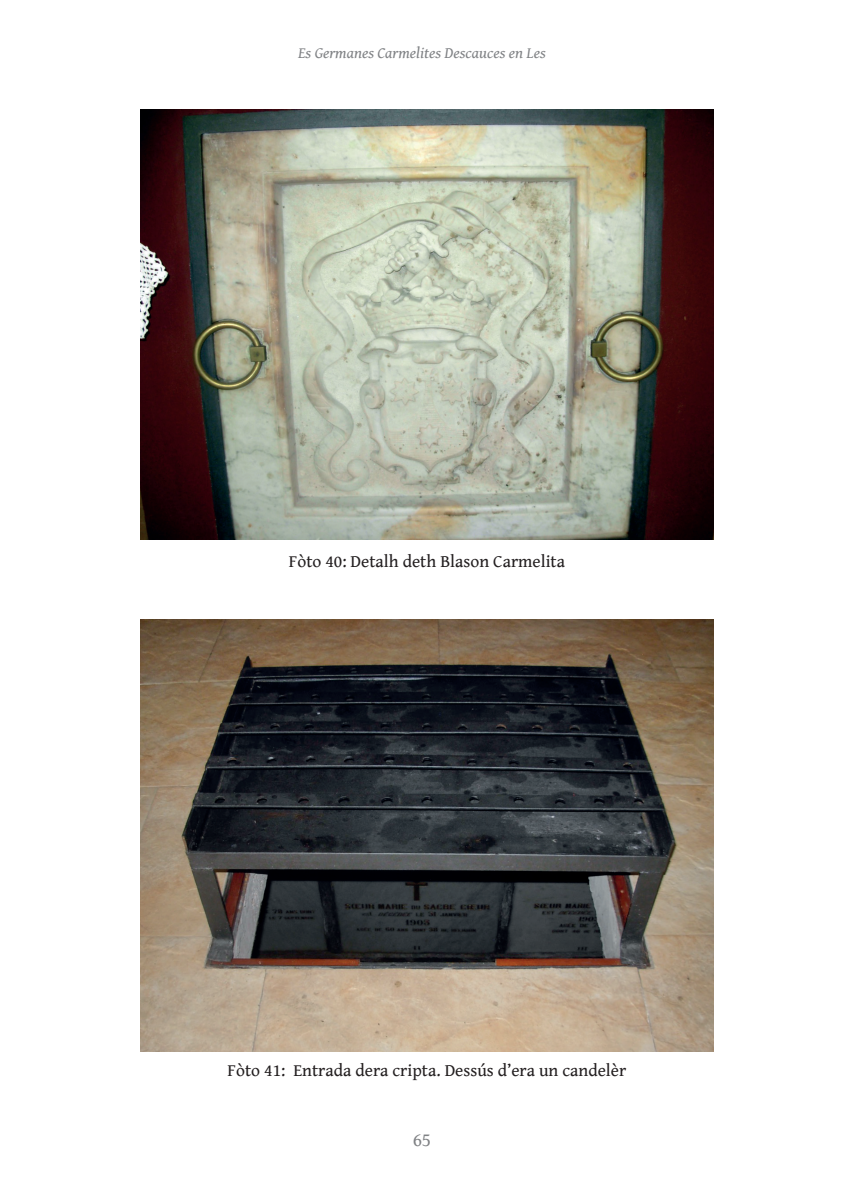
<style>
.page{position:relative;width:844px;height:1191px;background:#fff}
.page>*{position:absolute;margin:0;border:0;box-sizing:border-box;transform-origin:0 0}
.t1{font:19.25px "Gentium Book Basic";color:#808285}
.t2{font:17.5px "Gentium Book Basic";color:#231f20}
.t3{font:italic 15.75px "Gentium Book Basic";color:#808285}
</style>
<div class="page">
<img style="left:140px;top:109px;width:573px;height:430px">
<img style="left:141px;top:619px;width:572px;height:432px">
<p class="t3" style="left:298px;top:42px;width:249px">Es Germanes Carmelites Descauces en Les</p>
<p class="t2" style="left:289px;top:548px;width:277px">Fòto 40: Detalh deth Blason Carmelita</p>
<p class="t2" style="left:227px;top:1057px;width:400px">Fòto 41: Entrada dera cripta. Dessús d’era un candelèr</p>
<p class="t1" style="left:412px;top:1125px;width:20px">65</p>
</div>
